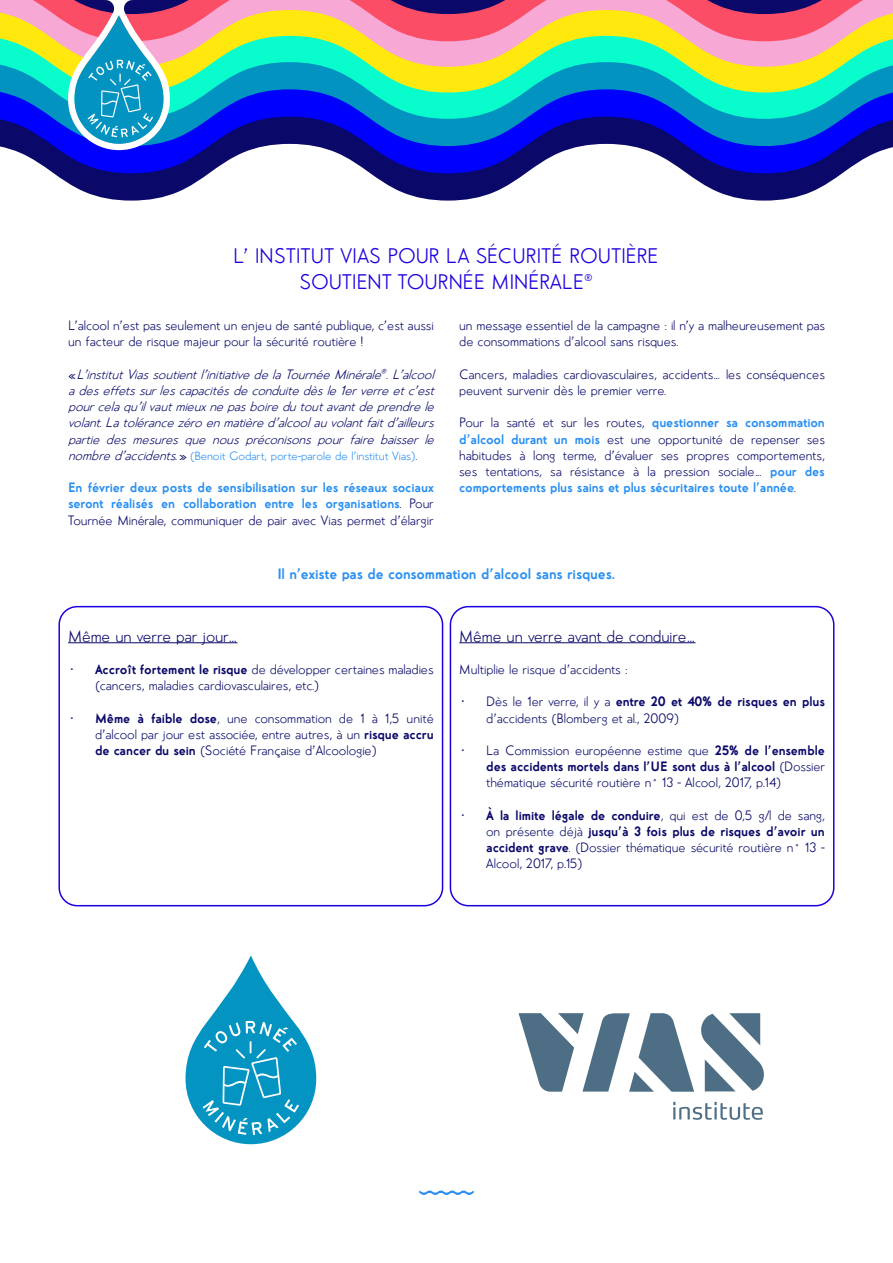
<style>
.page{position:relative;width:893px;height:1263px;background:#fff}
.page>*{position:absolute;margin:0;border:0;box-sizing:border-box;transform-origin:0 0}
.t1{font:21px/25.2px "Air Factory Rounded Regular 2";letter-spacing:-.005em;color:#1c00e0;text-align:center}
.t2{font:16.5px "Air Factory Rounded Regular 2";letter-spacing:-.01em;color:#080869}
.t3{font:900 15px "Air Factory Rounded";letter-spacing:-.01em;color:#298ff2}
.t4{font:13.5px/16.2px "Air Factory Rounded Regular 2";letter-spacing:-.01em;color:#080869}
.t5{font:italic 13.5px/16.2px "Air Factory Rounded Regular 2";color:#080869;text-align:justify}
.t6{font:900 13.5px/16.2px "Air Factory Rounded";letter-spacing:-.01em;color:#298ff2;text-align:justify}
.t7{font:12px "Air Factory Rounded Regular 2";letter-spacing:-.01em;color:#298ff2}
.s1{font-style:normal}
.s2{font-style:italic;font-size:13.5px;color:#080869}
.s3{font-size:13.5px;color:#080869}
.s4{color:#080869}
.s5{font-family:"Air Factory Rounded Regular 2";font-weight:400;color:#080869}
.s6{font-family:"Air Factory Rounded";font-weight:900;color:#298ff2}
.s7{font-family:"Air Factory Rounded";font-weight:900;color:#0a0869}
</style>
<div class="page">
<svg style="left:53px;top:173px;width:790px;height:28px"></svg>
<svg style="left:13px;top:150px;width:870px;height:23px"></svg>
<svg style="left:0;top:0;width:893px;height:150px;background:#6a90a2"></svg>
<hr style="left:68px;top:642px;width:170px;height:1px;background:#080869">
<hr style="left:459px;top:642px;width:236px;height:1px;background:#080869">
<svg style="left:186px;top:955px;width:130px;height:189px"></svg>
<svg style="left:203px;top:1021px;width:96px;height:114px;background:#28a3ca"></svg>
<svg style="left:673px;top:1102px;width:90px;height:18px"></svg>
<svg style="left:701px;top:1013px;width:63px;height:78px"></svg>
<svg style="left:519px;top:1013px;width:175px;height:79px"></svg>
<div style="left:450px;top:606px;width:384px;height:300px;border:2px solid #1c00e0;border-radius:18px"></div>
<div style="left:58px;top:606px;width:385px;height:300px;border:2px solid #1c00e0;border-radius:18px"></div>
<svg style="left:419px;top:1190px;width:55px;height:5px"></svg>
<p class="t1" style="left:233px;top:244px;width:427px">L’ INSTITUT VIAS POUR LA SÉCURITÉ ROUTIÈRE<br>SOUTIENT TOURNÉE MINÉRALE<sup>®</sup></p>
<p class="t4" style="left:68px;top:317px;width:367px">L’alcool n’est pas seulement un enjeu de santé publique, c’est aussi un facteur de risque majeur pour la sécurité routière !</p>
<p class="t5" style="left:68px;top:366px;width:372px"><span class="s1">«</span> L’institutViassoutientl’initiativedelaTournéeMinérale<sup>®</sup>.L’alcool adeseffetssurlescapacitésdeconduitedèsle1erverreetc’est pourcelaqu’ilvautmieuxnepasboiredutoutavantdeprendrele volant.Latolérancezéroenmatièred’alcoolauvolantfaitd’ailleurs partie des mesures que nous préconisons pour faire baisser le</p>
<p class="t7" style="left:68px;top:448px;width:351px"><span class="s2">nombred’accidents.</span><span class="s3">»</span> (Benoit Godart, porte-parole de l’institut Vias)<span class="s4">.</span></p>
<p class="t6" style="left:68px;top:479px;width:367px">En février deux posts de sensibilisation sur les réseaux sociaux seront réalisés en collaboration entre les organisations<span class="s5">. Pour Tournée Minérale, communiquer de pair avec Vias permet d’élargir</span></p>
<p class="t4" style="left:459px;top:317px;width:367px">un message essentiel de la campagne : il n’y a malheureusement pas de consommations d’alcool sans risques.</p>
<p class="t4" style="left:459px;top:366px;width:367px">Cancers, maladies cardiovasculaires, accidents… les conséquences peuvent survenir dès le premier verre.</p>
<p class="t4" style="left:459px;top:415px;width:367px;text-align:justify">Pour la santé et sur les routes, <span class="s6">questionner sa consommation d’alcool durant un mois</span> est une opportunité de repenser ses habitudes à long terme, d’évaluer ses propres comportements, ses tentations, sa résistance à la pression sociale… <span class="s6">pour des comportements plus sains et plus sécuritaires toute l’année</span>.</p>
<p class="t3" style="left:277px;top:564px;width:339px">Il n’existe pas de consommation d’alcool sans risques.</p>
<p class="t2" style="left:68px;top:626px;width:171px">Même un verre par jour…</p>
<p class="t4" style="left:95px;top:661px;width:340px;text-indent:-27px">• <span class="s7">Accroît fortement le risque</span> de développer certaines maladies (cancers, maladies cardiovasculaires, etc.)</p>
<p class="t4" style="left:95px;top:710px;width:340px;text-align:justify;text-indent:-27px">• <span class="s7">Même à faible dose</span>, une consommation de 1 à 1,5 unité d’alcool par jour est associée, entre autres, à un <span class="s7">risque accru de cancer du sein</span> (Société Française d’Alcoologie)</p>
<p class="t2" style="left:459px;top:626px;width:238px">Même un verre avant de conduire…</p>
<p class="t4" style="left:459px;top:661px;width:170px">Multiplie le risque d’accidents :</p>
<p class="t4" style="left:486px;top:694px;width:340px;text-indent:-27px">• Dès le 1er verre, il y a <span class="s7">entre 20 et 40% de risques en plus </span>d’accidents (Blomberg et al., 2009)</p>
<p class="t4" style="left:486px;top:742px;width:340px;text-align:justify;text-indent:-27px">• La Commission européenne estime que <span class="s7">25% de l’ensemble des accidents mortels dans l’UE sont dus à l’alcool</span> (Dossier thématique sécurité routière n° 13 - Alcool, 2017, p.14)</p>
<p class="t4" style="left:486px;top:807px;width:340px;text-align:justify;text-indent:-27px">• <span class="s7">À la limite légale de conduire</span>, qui est de 0,5 g/l de sang, on présente déjà <span class="s7">jusqu’à 3 fois plus de risques d’avoir un accident grave</span>. (Dossier thématique sécurité routière n° 13 - Alcool, 2017, p.15)</p>
</div>
